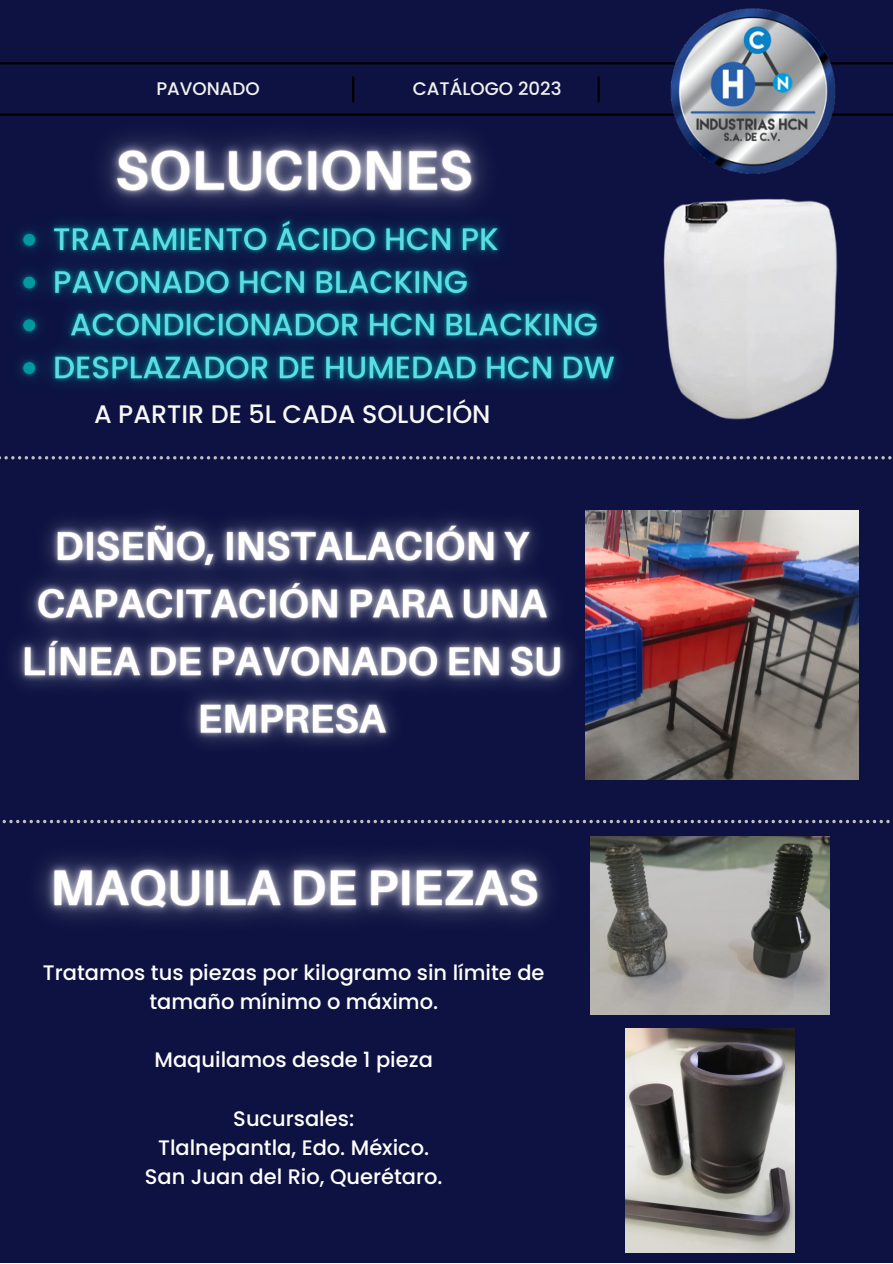
<style>
.page{position:relative;width:893px;height:1264px;background:#fff}
.page>*{position:absolute;margin:0;border:0;box-sizing:border-box;transform-origin:0 0}
.t1{font:500 25.35px "Poppins";color:#f8f8f8}
.t2{font:500 21px/29.2px "Poppins";color:#fff;text-align:center}
.t3{font:500 18.15px "Poppins";color:#f2f2f2}
</style>
<div class="page">
<div style="left:0;top:0;width:892px;height:1262px;background:#0d1242"></div>
<hr style="left:352px;top:76px;width:2px;height:26px;background:#000">
<hr style="left:597px;top:76px;width:2px;height:26px;background:#000">
<hr style="left:0;top:113px;width:892px;height:3px;background:#000">
<hr style="left:0;top:62px;width:892px;height:3px;background:#000">
<img style="left:668px;top:8px;width:171px;height:136px">
<svg style="left:0;top:456px;width:541px;height:3px"></svg>
<svg style="left:604px;top:819px;width:285px;height:4px"></svg>
<img style="left:544px;top:144px;width:348px;height:316px">
<img style="left:604px;top:510px;width:254px;height:269px">
<img style="left:591px;top:836px;width:238px;height:178px">
<img style="left:625px;top:1028px;width:169px;height:224px">
<img style="left:56px;top:78px;width:475px;height:106px">
<img style="left:19px;top:184px;width:629px;height:239px">
<img style="left:13px;top:510px;width:591px;height:314px">
<img style="left:2px;top:805px;width:589px;height:210px">
<p class="t3" style="left:156px;top:76px;width:105px">PAVONADO</p>
<p class="t3" style="left:413px;top:76px;width:150px">CATÁLOGO 2023</p>
<p class="t1" style="left:94px;top:396px;width:398px">A PARTIR DE 5L CADA SOLUCIÓN</p>
<p class="t2" style="left:43px;top:957px;width:503px">Tratamos tus piezas por kilogramo sin límite de tamaño mínimo o máximo.</p>
<p class="t2" style="left:154px;top:1045px;width:280px">Maquilamos desde 1 pieza</p>
<p class="t2" style="left:145px;top:1103px;width:299px">Sucursales:<br>Tlalnepantla, Edo. México.<br>San Juan del Rio, Querétaro.</p>
</div>
